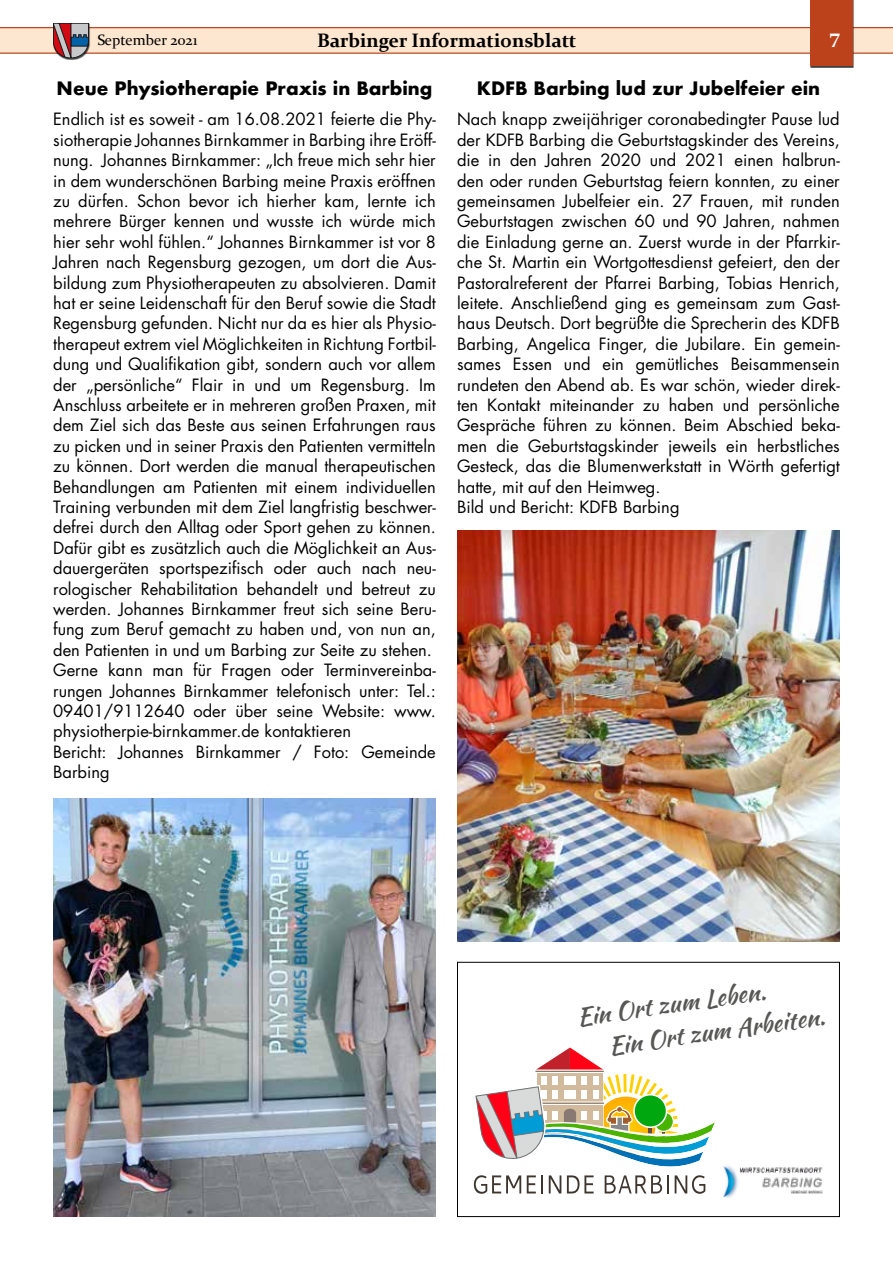
<style>
.page{position:relative;width:893px;height:1263px;background:#fff}
.page>*{position:absolute;margin:0;border:0;box-sizing:border-box;transform-origin:0 0}
.t1{font:24.45px/33.2px "Kaushan Script";color:#575756}
.t2{font:700 19.5px "Constantia";color:#000}
.t3{font:700 19.5px "Constantia";color:#fff}
.t4{font:700 18px "Futura";color:#000}
.t5{font:16.5px/20.4px "Futura";color:#000}
.t6{font:15px "Constantia";color:#000}
</style>
<div class="page">
<div style="left:0;top:28px;width:893px;height:25px;background:#fee7d0"></div>
<hr style="left:0;top:53px;width:893px;height:1px;background:#bc421b">
<hr style="left:0;top:27px;width:893px;height:1px;background:#bc421b">
<div style="left:810px;top:0;width:44px;height:68px;background:#404040"></div>
<div style="left:810px;top:0;width:43px;height:66px;background:#bc421b"></div>
<div style="left:53px;top:24px;width:38px;height:36px;background:#000;opacity:.75"></div>
<svg style="left:53px;top:23px;width:36px;height:35px"></svg>
<div style="left:457px;top:962px;width:383px;height:255px;border:1px solid #000"></div>
<svg style="left:473px;top:1047px;width:257px;height:151px"></svg>
<img style="left:719px;top:1165px;width:104px;height:32px">
<img style="left:53px;top:799px;width:383px;height:418px">
<img style="left:457px;top:530px;width:383px;height:411px">
<p class="t6" style="left:97px;top:30px;width:102px">September 2021</p>
<p class="t2" style="left:317px;top:27px;width:261px">Barbinger Informationsblatt</p>
<p class="t3" style="left:829px;top:26px;width:12px">7</p>
<p class="t4" style="left:57px;top:75px;width:377px">Neue Physiotherapie Praxis in Barbing</p>
<p class="t5" style="left:53px;top:109px;width:384px">Endlich ist es soweit - am 16.08.2021 feierte die Phy&shy;siotherapie Johannes Birnkammer in Barbing ihre Eröff&shy;nung. Johannes Birnkammer: „Ich freue mich sehr hier in dem wunderschönen Barbing meine Praxis eröffnen zu dürfen. Schon bevor ich hierher kam, lernte ich mehrere Bürger kennen und wusste ich würde mich hier sehr wohl fühlen.“ Johannes Birnkammer ist vor 8<br>Jahren nach Regensburg gezogen, um dort die Aus&shy;bildung zum Physiotherapeuten zu absolvieren. Damit hat er seine Leidenschaft für den Beruf sowie die Stadt Regensburg gefunden. Nicht nur da es hier als Physio&shy;therapeut extrem viel Möglichkeiten in Richtung Fortbil&shy;dung und Qualifikation gibt, sondern auch vor allem der „persönliche“ Flair in und um Regensburg. Im Anschluss arbeitete er in mehreren großen Praxen, mit dem Ziel sich das Beste aus seinen Erfahrungen raus zu picken und in seiner Praxis den Patienten vermitteln zu können. Dort werden die manual therapeutischen Behandlungen am Patienten mit einem individuellen Training verbunden mit dem Ziel langfristig beschwer&shy;defrei durch den Alltag oder Sport gehen zu können.<br>Dafür gibt es zusätzlich auch die Möglichkeit an Aus&shy;dauergeräten sportspezifisch oder auch nach neu&shy;rologischer Rehabilitation behandelt und betreut zu werden. Johannes Birnkammer freut sich seine Beru&shy;fung zum Beruf gemacht zu haben und, von nun an, den Patienten in und um Barbing zur Seite zu stehen.<br>Gerne kann man für Fragen oder Terminvereinba&shy;rungen Johannes Birnkammer telefonisch unter: Tel.:<br>09401/9112640 oder über seine Website: www. physiotherpie-birnkammer.de kontaktieren<br>Bericht: Johannes Birnkammer / Foto: Gemeinde Barbing</p>
<p class="t4" style="left:477px;top:75px;width:345px">KDFB Barbing lud zur Jubelfeier ein</p>
<p class="t5" style="left:457px;top:109px;width:384px">Nach knapp zweijähriger coronabedingter Pause lud der KDFB Barbing die Geburtstagskinder des Vereins, die in den Jahren 2020 und 2021 einen halbrun&shy;den oder runden Geburtstag feiern konnten, zu einer gemeinsamen Jubelfeier ein. 27 Frauen, mit runden Geburtstagen zwischen 60 und 90 Jahren, nahmen die Einladung gerne an. Zuerst wurde in der Pfarrkir&shy;che St. Martin ein Wortgottesdienst gefeiert, den der Pastoralreferent der Pfarrei Barbing, Tobias Henrich, leitete. Anschließend ging es gemeinsam zum Gast&shy;haus Deutsch. Dort begrüßte die Sprecherin des KDFB Barbing, Angelica Finger, die Jubilare. Ein gemein&shy;sames Essen und ein gemütliches Beisammensein rundeten den Abend ab. Es war schön, wieder direk&shy;ten Kontakt miteinander zu haben und persönliche Gespräche führen zu können. Beim Abschied beka&shy;men die Geburtstagskinder jeweils ein herbstliches Gesteck, das die Blumenwerkstatt in Wörth gefertigt hatte, mit auf den Heimweg.<br>Bild und Bericht: KDFB Barbing</p>
<h1 class="t1" style="left:602px;top:997px;width:220px;text-indent:-27px;rotate:-8deg">Ein Ort zum Leben.<br>Ein Ort zum Arbeiten.</h1>
</div>
